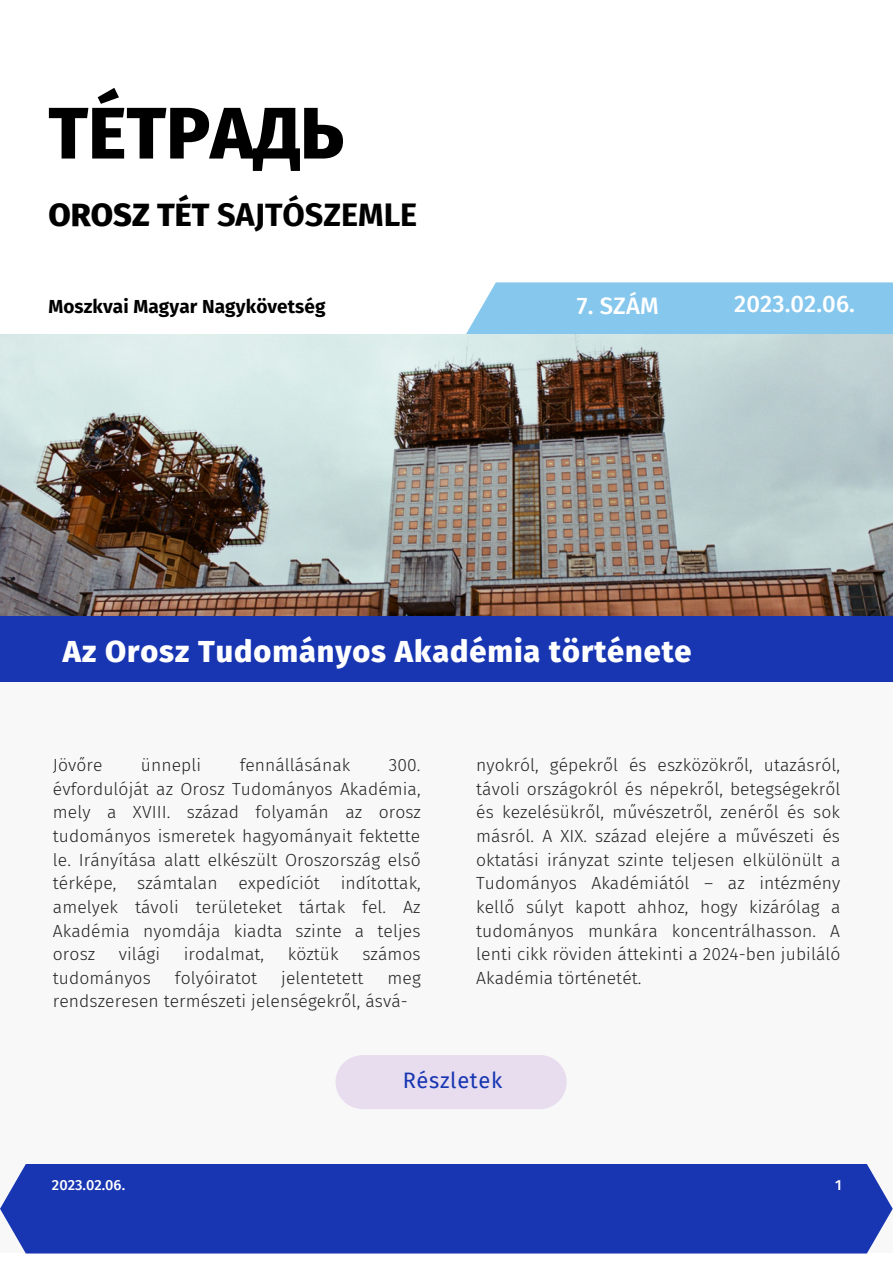
<style>
.page{position:relative;width:893px;height:1264px;background:#fff}
.page>*{position:absolute;margin:0;border:0;box-sizing:border-box;transform-origin:0 0}
.t1{font:800 72.9px "Fira Sans";color:#000}
.t2{font:700 32.4px "Fira Sans";color:#000}
.t3{font:800 30.6px "Fira Sans";letter-spacing:.03em;color:#fff}
.t4{font:500 23.85px "Fira Sans";letter-spacing:.005em;color:#fff}
.t5{font:21.9px "Fira Sans";letter-spacing:.03em;color:#1836b2}
.t6{font:700 18.9px "Fira Sans";letter-spacing:.005em;color:#000}
.t7{font:300 17.55px/23.5px "Fira Sans";letter-spacing:.005em;color:#222;text-align:justify}
.t8{font:500 14.55px "Fira Sans";color:#fff}
.s1{font-weight:800}
</style>
<div class="page">
<div style="left:0;top:614px;width:892px;height:639px;background:#f8f8f8"></div>
<div style="left:335px;top:1055px;width:231px;height:54px;background:#e7ddef;border-radius:27px"></div>
<div style="left:466px;top:282px;width:426px;height:52px;background:#86c7ed"></div>
<div style="left:0;top:614px;width:892px;height:68px;background:#1836b2"></div>
<div style="left:0;top:1164px;width:892px;height:89px;background:#1836b2"></div>
<img style="left:1px;top:334px;width:891px;height:281px">
<h1 class="t1" style="left:48px;top:90px;width:297px">TÉTРАДЬ</h1>
<h2 class="t2" style="left:48px;top:196px;width:370px"><span class="s1">OROSZ TÉT</span> SAJTÓSZEMLE</h2>
<p class="t6" style="left:48px;top:295px;width:279px">Moszkvai Magyar Nagykövetség</p>
<h3 class="t4" style="left:576px;top:292px;width:83px">7. SZÁM</h3>
<h3 class="t4" style="left:734px;top:290px;width:122px">2023.02.06.</h3>
<h3 class="t3" style="left:63px;top:633px;width:630px">Az Orosz Tudományos Akadémia története</h3>
<p class="t7" style="left:53px;top:753px;width:51px">Jövőre</p>
<p class="t7" style="left:141px;top:753px;width:62px">ünnepli</p>
<p class="t7" style="left:240px;top:753px;width:112px">fennállásának</p>
<p class="t7" style="left:53px;top:753px;width:369px;text-indent:336px">300. évfordulóját az Orosz Tudományos Akadémia, mely a XVIII. század folyamán az orosz tudományos ismeretek hagyományait fektette le. Irányítása alatt elkészült Oroszország első térképe, számtalan expedíciót indítottak, amelyek távoli területeket tártak fel. Az Akadémia nyomdája kiadta szinte a teljes orosz</p>
<p class="t7" style="left:119px;top:942px;width:43px">világi</p>
<p class="t7" style="left:184px;top:942px;width:82px">irodalmat,</p>
<p class="t7" style="left:288px;top:942px;width:52px">köztük</p>
<p class="t7" style="left:362px;top:942px;width:60px">számos</p>
<p class="t7" style="left:53px;top:966px;width:99px">tudományos</p>
<p class="t7" style="left:175px;top:966px;width:84px">folyóiratot</p>
<p class="t7" style="left:281px;top:966px;width:84px">jelentetett</p>
<p class="t7" style="left:53px;top:966px;width:369px;text-indent:334px">meg rendszeresen természeti jelenségekről, ásvá-</p>
<p class="t7" style="left:476px;top:753px;width:366px">nyokról, gépekről és eszközökről, utazásról, távoli országokról és népekről, betegségekről és kezelésükről, művészetről, zenéről és sok másról. A XIX. század elejére a művészeti és oktatási irányzat szinte teljesen elkülönült a Tudományos Akadémiától – az intézmény kellő súlyt kapott ahhoz, hogy kizárólag a tudományos munkára koncentrálhasson. A lenti cikk röviden áttekinti a 2024-ben jubiláló Akadémia történetét.</p>
<p class="t5" style="left:402px;top:1067px;width:101px">Részletek</p>
<p class="t8" style="left:52px;top:1176px;width:75px">2023.02.06.</p>
<p class="t8" style="left:834px;top:1176px;width:8px">1</p>
</div>
